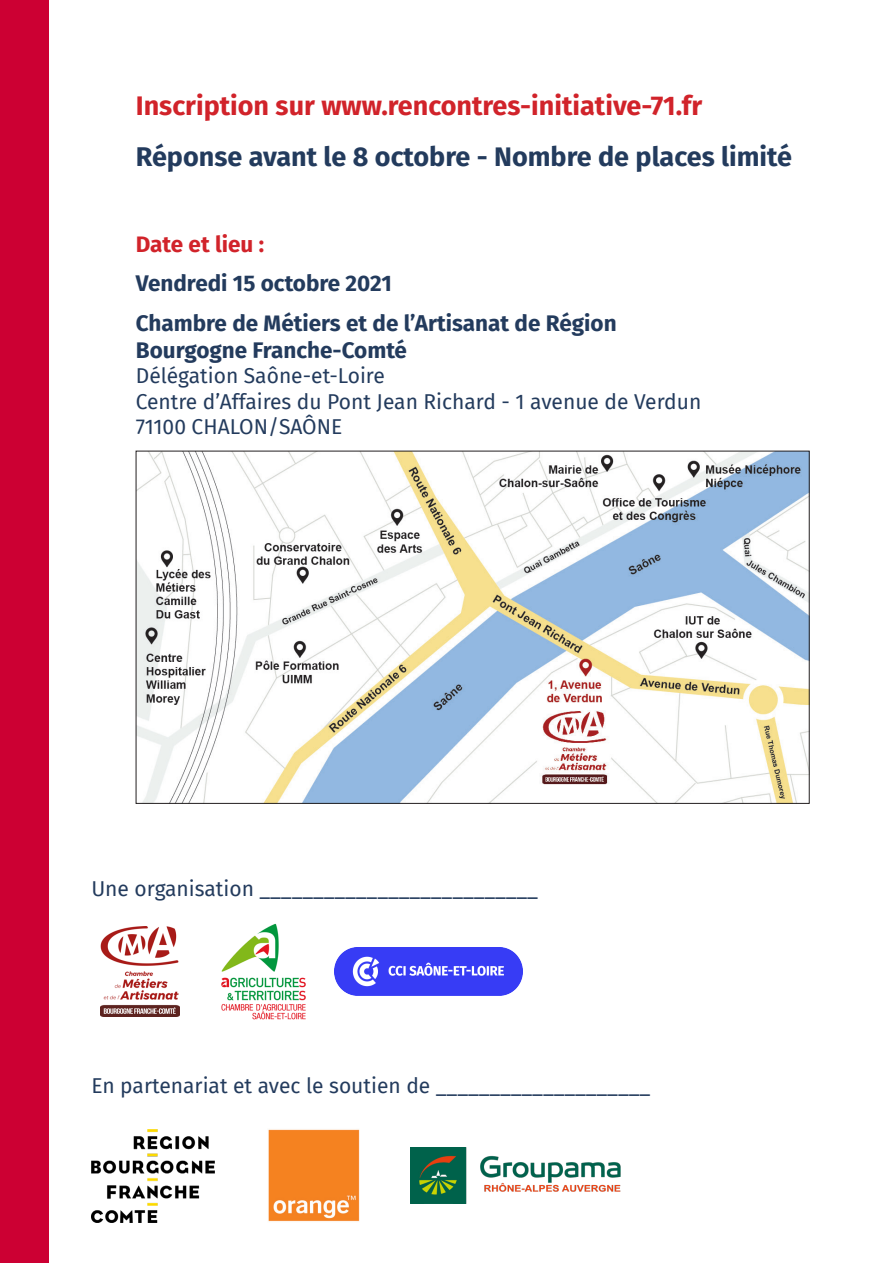
<style>
.page{position:relative;width:893px;height:1263px;background:#fff}
.page>*{position:absolute;margin:0;border:0;box-sizing:border-box;transform-origin:0 0}
.t1{font:700 27px "Fira Sans";color:#d1232a}
.t2{font:700 27px "Fira Sans";color:#233b5d}
.t3{font:700 22.5px "Fira Sans";color:#233b5d}
.t4{font:700 22.5px "Fira Sans";color:#d1232a}
.t5{font:21px "Fira Sans";color:#233b5d}
</style>
<div class="page">
<img style="left:335px;top:948px;width:187px;height:47px">
<img style="left:100px;top:927px;width:80px;height:89px">
<img style="left:91px;top:1129px;width:124px;height:93px">
<img style="left:268px;top:1129px;width:92px;height:93px">
<img style="left:411px;top:1148px;width:210px;height:56px">
<img style="left:221px;top:923px;width:85px;height:97px">
<div style="left:0;top:0;width:49px;height:1263px;background:#c03"></div>
<img style="left:138px;top:453px;width:669px;height:349px">
<p class="t1" style="left:136px;top:82px;width:568px">Inscription sur www.rencontres-initiative-71.fr</p>
<p class="t2" style="left:136px;top:134px;width:658px">Réponse avant le 8 octobre - Nombre de places limité</p>
<p class="t4" style="left:136px;top:225px;width:130px">Date et lieu :</p>
<p class="t3" style="left:136px;top:265px;width:257px">Vendredi 15 octobre 2021</p>
<p class="t3" style="left:136px;top:304px;width:482px">Chambre de Métiers et de l’Artisanat de Région</p>
<p class="t3" style="left:136px;top:331px;width:273px">Bourgogne Franche-Comté</p>
<p class="t5" style="left:136px;top:360px;width:251px">Délégation Saône-et-Loire</p>
<p class="t5" style="left:136px;top:385px;width:567px">Centre d’Affaires du Pont Jean Richard - 1 avenue de Verdun</p>
<p class="t5" style="left:136px;top:411px;width:208px">71100 CHALON/SAÔNE</p>
<p class="t5" style="left:91px;top:872px;width:448px">Une organisation __________________________</p>
<p class="t5" style="left:91px;top:1070px;width:560px">En partenariat et avec le soutien de ____________________</p>
</div>
